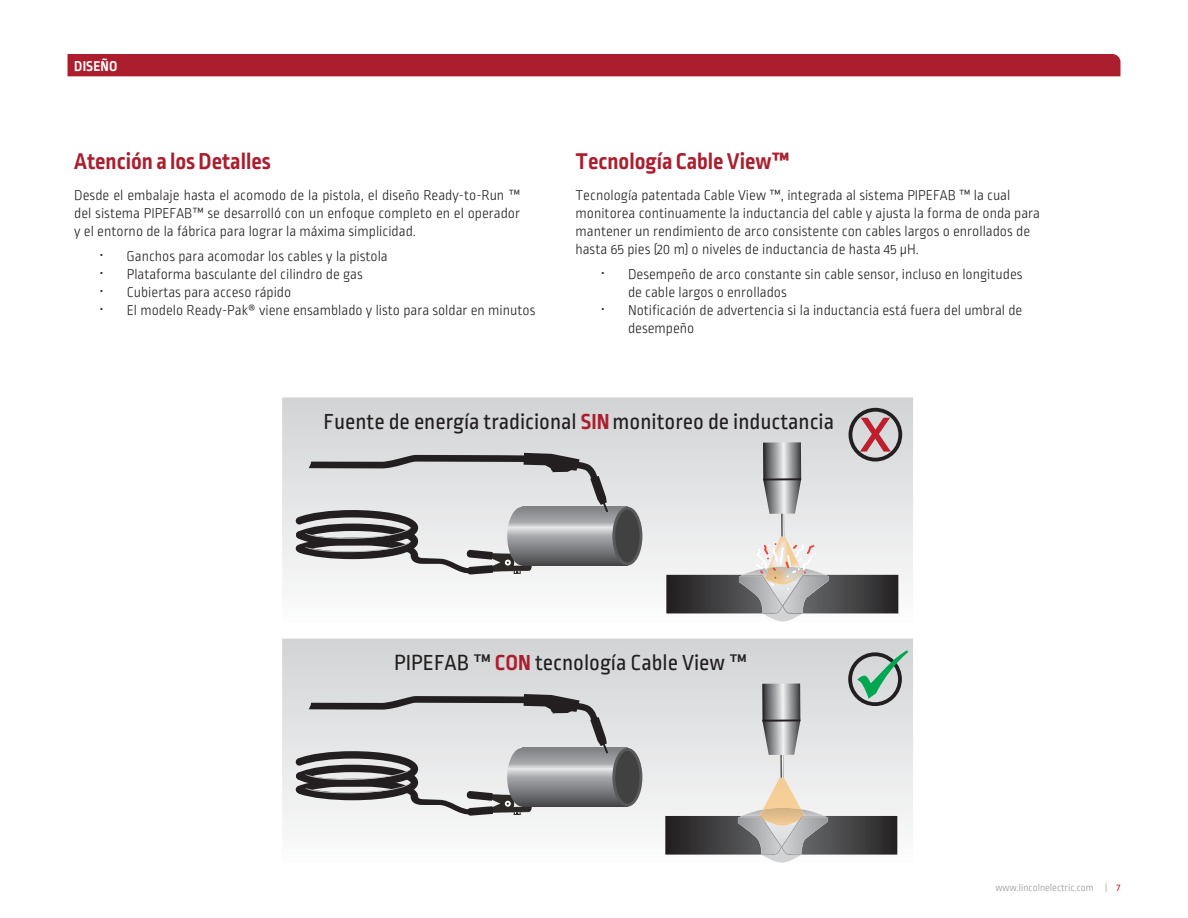
<style>
.page{position:relative;width:1188px;height:918px;background:#fff}
.page>*{position:absolute;margin:0;border:0;box-sizing:border-box;transform-origin:0 0}
.t1{font:700 24px "Ropa Sans Pro";color:#ab1e2e}
.t2{font:22.95px "Ropa Sans Pro";color:#231f20}
.t3{font:300 15px/18px "Ropa Sans Pro";color:#231f20}
.t4{font:700 15px "Ropa Sans Pro";letter-spacing:.01em;color:#fff}
.t5{font:300 10.5px "Ropa Sans Pro";color:#949698}
.s1{font-weight:400}
.s2{font-weight:700;color:#ac1e2d}
.s3{font-weight:400;color:#bf1e2d}
</style>
<div class="page">
<div style="left:68px;top:54px;width:1052px;height:22px;background:#ac1e2d"></div>
<svg style="left:282px;top:397px;width:631px;height:225px"></svg>
<img style="left:769px;top:537px;width:31px;height:6px">
<svg style="left:763px;top:442px;width:38px;height:72px;background:#9c9e9f"></svg>
<hr style="left:763px;top:478px;width:38px;height:2px;background:#231f20">
<svg style="left:781px;top:514px;width:3px;height:23px"></svg>
<svg style="left:666px;top:543px;width:232px;height:78px"></svg>
<svg style="left:295px;top:453px;width:347px;height:121px;background:#b1b1b2"></svg>
<svg style="left:282px;top:639px;width:631px;height:216px"></svg>
<svg style="left:665px;top:778px;width:232px;height:85px"></svg>
<svg style="left:762px;top:684px;width:38px;height:71px;background:#9d9ea0"></svg>
<hr style="left:762px;top:719px;width:38px;height:3px;background:#231f20">
<svg style="left:781px;top:755px;width:2px;height:23px"></svg>
<svg style="left:295px;top:694px;width:347px;height:122px;background:#b2b2b3"></svg>
<svg style="left:848px;top:650px;width:60px;height:56px;background:#9bb2a7"></svg>
<svg style="left:849px;top:408px;width:53px;height:54px;background:#af979a"></svg>
<p class="t4" style="left:74px;top:58px;width:45px">DISEÑO</p>
<p class="t1" style="left:74px;top:147px;width:198px">Atención a los Detalles</p>
<p class="t3" style="left:74px;top:187px;width:447px;text-align:justify">Desde el embalaje hasta el acomodo de la pistola, el diseño Ready-to-Run ™ del sistema PIPEFAB™ se desarrolló con un enfoque completo en el operador y el entorno de la fábrica para lograr la máxima simplicidad.</p>
<p class="t3" style="left:100px;top:248px;width:290px"><span class="s1">•</span> Ganchos para acomodar los cables y la pistola</p>
<p class="t3" style="left:100px;top:266px;width:265px"><span class="s1">•</span> Plataforma basculante del cilindro de gas</p>
<p class="t3" style="left:100px;top:284px;width:193px"><span class="s1">•</span> Cubiertas para acceso rápido</p>
<p class="t3" style="left:100px;top:302px;width:437px"><span class="s1">•</span> El modelo Ready-Pak® viene ensamblado y listo para soldar en minutos</p>
<p class="t1" style="left:576px;top:147px;width:216px">Tecnología Cable View™</p>
<p class="t3" style="left:576px;top:187px;width:466px">Tecnología patentada Cable View ™, integrada al sistema PIPEFAB ™ la cual monitorea continuamente la inductancia del cable y ajusta la forma de onda para mantener un rendimiento de arco consistente con cables largos o enrollados de hasta 65 pies (20 m) o niveles de inductancia de hasta 45 µH.</p>
<p class="t3" style="left:628px;top:266px;width:396px;text-indent:-27px"><span class="s1">•</span> Desempeño de arco constante sin cable sensor, incluso en longitudes de cable largos o enrollados</p>
<p class="t3" style="left:628px;top:302px;width:396px;text-indent:-27px"><span class="s1">•</span> Notificación de advertencia si la inductancia está fuera del umbral de desempeño</p>
<p class="t2" style="left:324px;top:409px;width:512px">Fuente de energía tradicional <span class="s2">SIN</span> monitoreo de inductancia</p>
<p class="t2" style="left:394px;top:650px;width:354px">PIPEFAB ™ <span class="s2">CON</span> tecnología Cable View ™</p>
<p class="t5" style="left:996px;top:882px;width:126px">www.lincolnelectric.com | <span class="s3">7</span></p>
</div>
